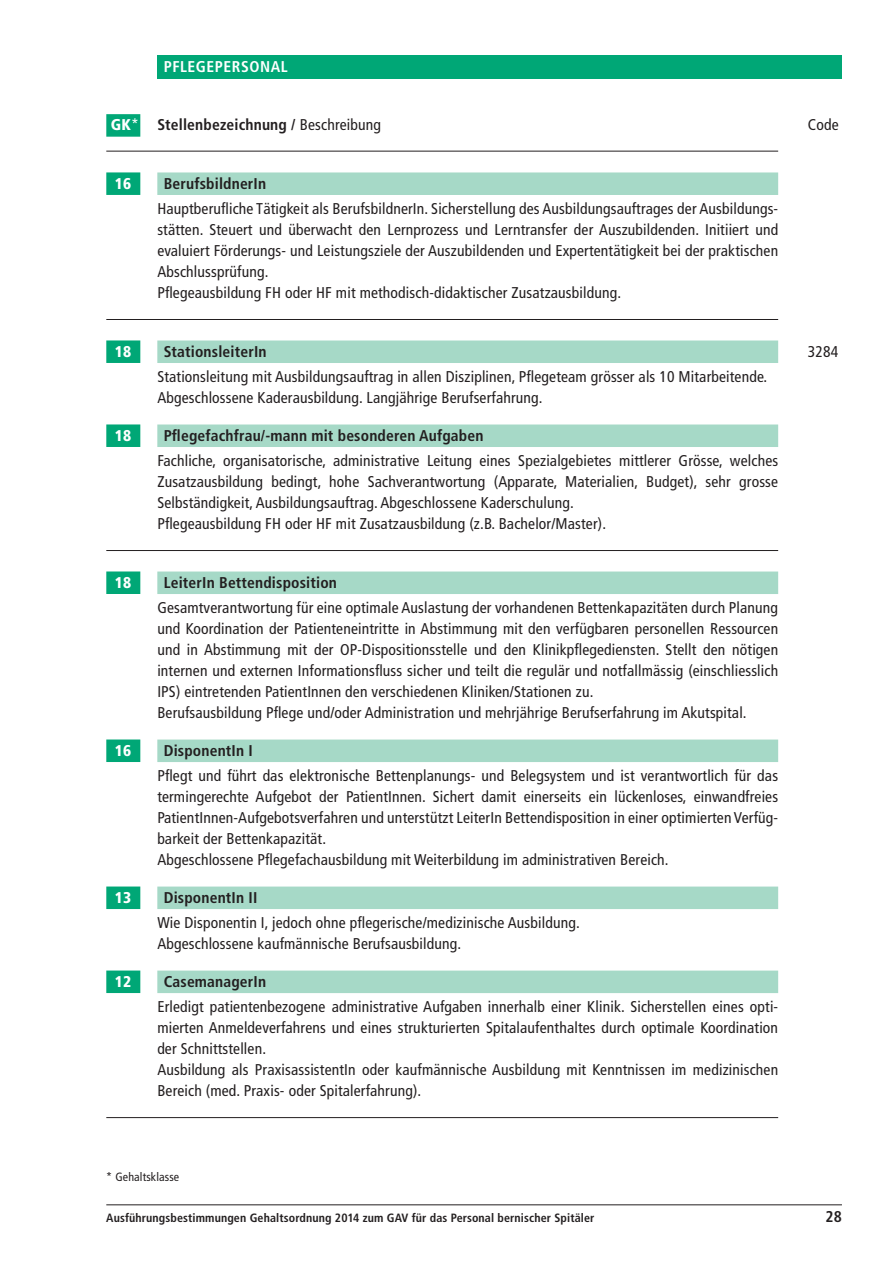
<style>
.page{position:relative;width:893px;height:1263px;background:#fff}
.page>*{position:absolute;margin:0;border:0;box-sizing:border-box;transform-origin:0 0}
.Text_ohne_Linie{font:condensed 15.6px/21px "Frutiger";letter-spacing:.01em;color:#231f20;text-align:justify}
.Linie_schwarz_weit{font:condensed 15.6px/21px "Frutiger";letter-spacing:.01em;color:#231f20}
.GK_Stellenbez_Grün{font:700 condensed 15.6px "Frutiger";letter-spacing:.01em;color:#231f20}
.Grün{font:700 condensed 15.6px "Frutiger";letter-spacing:.01em;color:#231f20}
.GK_Stellenbez_Grün-2{font:900 condensed 15.6px "Frutiger";letter-spacing:.01em;color:#fff}
.t1{font:700 condensed 15.6px "Frutiger";letter-spacing:.035em;color:#fff}
.GK_Stellenbez_Grün-3{font:condensed 15.6px "Frutiger";color:#231f20}
.Grün-2{font:condensed 15.6px "Frutiger";color:#231f20}
.t2{font:700 condensed 12px "Frutiger";letter-spacing:.01em;color:#231f20}
.t3{font:condensed 12px "Frutiger";letter-spacing:.01em;color:#231f20}
.s1{font-weight:900;color:#fff}
.s2{font-weight:400;color:#fff}
.s3{font-weight:400}
</style>
<div class="page">
<hr style="left:106px;top:1204px;width:736px;height:1px;background:#231f20">
<div style="left:157px;top:172px;width:621px;height:23px;background:#a6d9c7"></div>
<div style="left:106px;top:172px;width:34px;height:23px;background:#00a776"></div>
<hr style="left:106px;top:319px;width:672px;height:1px;background:#231f20">
<div style="left:157px;top:340px;width:621px;height:23px;background:#a6d9c7"></div>
<div style="left:106px;top:340px;width:34px;height:23px;background:#00a776"></div>
<div style="left:157px;top:424px;width:621px;height:23px;background:#a6d9c7"></div>
<div style="left:106px;top:424px;width:34px;height:23px;background:#00a776"></div>
<hr style="left:106px;top:550px;width:672px;height:1px;background:#231f20">
<div style="left:157px;top:571px;width:621px;height:23px;background:#a6d9c7"></div>
<div style="left:106px;top:571px;width:34px;height:23px;background:#00a776"></div>
<div style="left:157px;top:739px;width:621px;height:23px;background:#a6d9c7"></div>
<div style="left:106px;top:739px;width:34px;height:23px;background:#00a776"></div>
<div style="left:157px;top:886px;width:621px;height:23px;background:#a6d9c7"></div>
<div style="left:106px;top:886px;width:34px;height:23px;background:#00a776"></div>
<div style="left:157px;top:970px;width:621px;height:23px;background:#a6d9c7"></div>
<div style="left:106px;top:970px;width:34px;height:23px;background:#00a776"></div>
<hr style="left:106px;top:1117px;width:672px;height:1px;background:#231f20">
<div style="left:157px;top:55px;width:685px;height:24px;background:#00a776"></div>
<div style="left:106px;top:114px;width:34px;height:23px;background:#00a776"></div>
<hr style="left:106px;top:151px;width:672px;height:1px;background:#231f20">
<p class="t1" style="left:164px;top:57px;width:126px">PFLEGEPERSONAL</p>
<p class="Grün" style="left:111px;top:116px;width:272px"><span class="s1">GK</span><span class="s2">*</span> Stellenbezeichnung / <span class="s3">Beschreibung</span></p>
<p class="Grün-2" style="left:808px;top:116px;width:32px">Code</p>
<p class="GK_Stellenbez_Grün-2" style="left:115px;top:174px;width:18px">16</p>
<p class="GK_Stellenbez_Grün" style="left:164px;top:174px;width:104px">BerufsbildnerIn</p>
<p class="Text_ohne_Linie" style="left:157px;top:198px;width:622px">Hauptberufliche Tätigkeit als BerufsbildnerIn. Sicherstellung des Ausbildungsauftrages der Ausbildungs&shy;stätten. Steuert und überwacht den Lernprozess und Lerntransfer der Auszubildenden. Initiiert und evaluiert Förderungs- und Leistungsziele der Auszubildenden und Expertentätigkeit bei der praktischen Abschlussprüfung.</p>
<p class="Linie_schwarz_weit" style="left:157px;top:282px;width:465px">Pflegeausbildung FH oder HF mit methodisch-didaktischer Zusatzausbildung.</p>
<p class="GK_Stellenbez_Grün-2" style="left:115px;top:342px;width:18px">18</p>
<p class="GK_Stellenbez_Grün" style="left:164px;top:342px;width:104px">StationsleiterIn</p>
<p class="GK_Stellenbez_Grün-3" style="left:808px;top:342px;width:32px">3284</p>
<p class="Text_ohne_Linie" style="left:157px;top:366px;width:611px">Stationsleitung mit Ausbildungsauftrag in allen Disziplinen, Pflegeteam grösser als 10 Mitarbeitende.</p>
<p class="Text_ohne_Linie" style="left:157px;top:387px;width:387px">Abgeschlossene Kaderausbildung. Langjährige Berufserfahrung.</p>
<p class="GK_Stellenbez_Grün-2" style="left:115px;top:426px;width:18px">18</p>
<p class="GK_Stellenbez_Grün" style="left:164px;top:426px;width:321px">Pflegefachfrau/-mann mit besonderen Aufgaben</p>
<p class="Text_ohne_Linie" style="left:157px;top:450px;width:622px">Fachliche, organisatorische, administrative Leitung eines Spezialgebietes mittlerer Grösse, welches Zusatzausbildung bedingt, hohe Sachverantwortung (Apparate, Materialien, Budget), sehr grosse Selbständigkeit, Ausbildungsauftrag. Abgeschlossene Kaderschulung.</p>
<p class="Linie_schwarz_weit" style="left:157px;top:513px;width:450px">Pflegeausbildung FH oder HF mit Zusatzausbildung (z.B. Bachelor/Master).</p>
<p class="GK_Stellenbez_Grün-2" style="left:115px;top:573px;width:18px">18</p>
<p class="GK_Stellenbez_Grün" style="left:164px;top:573px;width:175px">LeiterIn Bettendisposition</p>
<p class="Text_ohne_Linie" style="left:157px;top:597px;width:622px">Gesamtverantwortung für eine optimale Auslastung der vorhandenen Bettenkapazitäten durch Planung und Koordination der Patienteneintritte in Abstimmung mit den verfügbaren personellen Ressourcen und in Abstimmung mit der OP-Dispositionsstelle und den Klinikpflegediensten. Stellt den nötigen internen und externen Informationsfluss sicher und teilt die regulär und notfallmässig (einschliesslich IPS) eintretenden PatientInnen den verschiedenen Kliniken/Stationen zu.</p>
<p class="Text_ohne_Linie" style="left:157px;top:702px;width:591px">Berufsausbildung Pflege und/oder Administration und mehrjährige Berufserfahrung im Akutspital.</p>
<p class="GK_Stellenbez_Grün-2" style="left:115px;top:741px;width:18px">16</p>
<p class="GK_Stellenbez_Grün" style="left:164px;top:741px;width:91px">DisponentIn I</p>
<p class="Text_ohne_Linie" style="left:157px;top:765px;width:622px">Pflegt und führt das elektronische Bettenplanungs- und Belegsystem und ist verantwortlich für das termingerechte Aufgebot der PatientInnen. Sichert damit einerseits ein lückenloses, einwandfreies PatientInnen-Aufgebotsverfahren und unterstützt LeiterIn Bettendisposition in einer optimierten Verfüg&shy;barkeit der Bettenkapazität.</p>
<p class="Text_ohne_Linie" style="left:157px;top:849px;width:513px">Abgeschlossene Pflegefachausbildung mit Weiterbildung im administrativen Bereich.</p>
<p class="GK_Stellenbez_Grün-2" style="left:115px;top:888px;width:18px">13</p>
<p class="GK_Stellenbez_Grün" style="left:164px;top:888px;width:95px">DisponentIn II</p>
<p class="Text_ohne_Linie" style="left:157px;top:912px;width:424px">Wie Disponentin I, jedoch ohne pflegerische/medizinische Ausbildung.</p>
<p class="Text_ohne_Linie" style="left:157px;top:933px;width:305px">Abgeschlossene kaufmännische Berufsausbildung.</p>
<p class="GK_Stellenbez_Grün-2" style="left:115px;top:972px;width:18px">12</p>
<p class="GK_Stellenbez_Grün" style="left:164px;top:972px;width:104px">CasemanagerIn</p>
<p class="Text_ohne_Linie" style="left:157px;top:996px;width:622px">Erledigt patientenbezogene administrative Aufgaben innerhalb einer Klinik. Sicherstellen eines opti&shy;mierten Anmeldeverfahrens und eines strukturierten Spitalaufenthaltes durch optimale Koordination der Schnittstellen.</p>
<p class="Linie_schwarz_weit" style="left:157px;top:1059px;width:622px">Ausbildung als PraxisassistentIn oder kaufmännische Ausbildung mit Kenntnissen im medizinischen<br>Bereich (med. Praxis- oder Spitalerfahrung).</p>
<p class="t3" style="left:106px;top:1169px;width:74px">* Gehaltsklasse</p>
<p class="t2" style="left:106px;top:1211px;width:490px">Ausführungsbestimmungen Gehaltsordnung 2014 zum GAV für das Personal bernischer Spitäler</p>
<p class="GK_Stellenbez_Grün" style="left:826px;top:1207px;width:18px">28</p>
</div>
